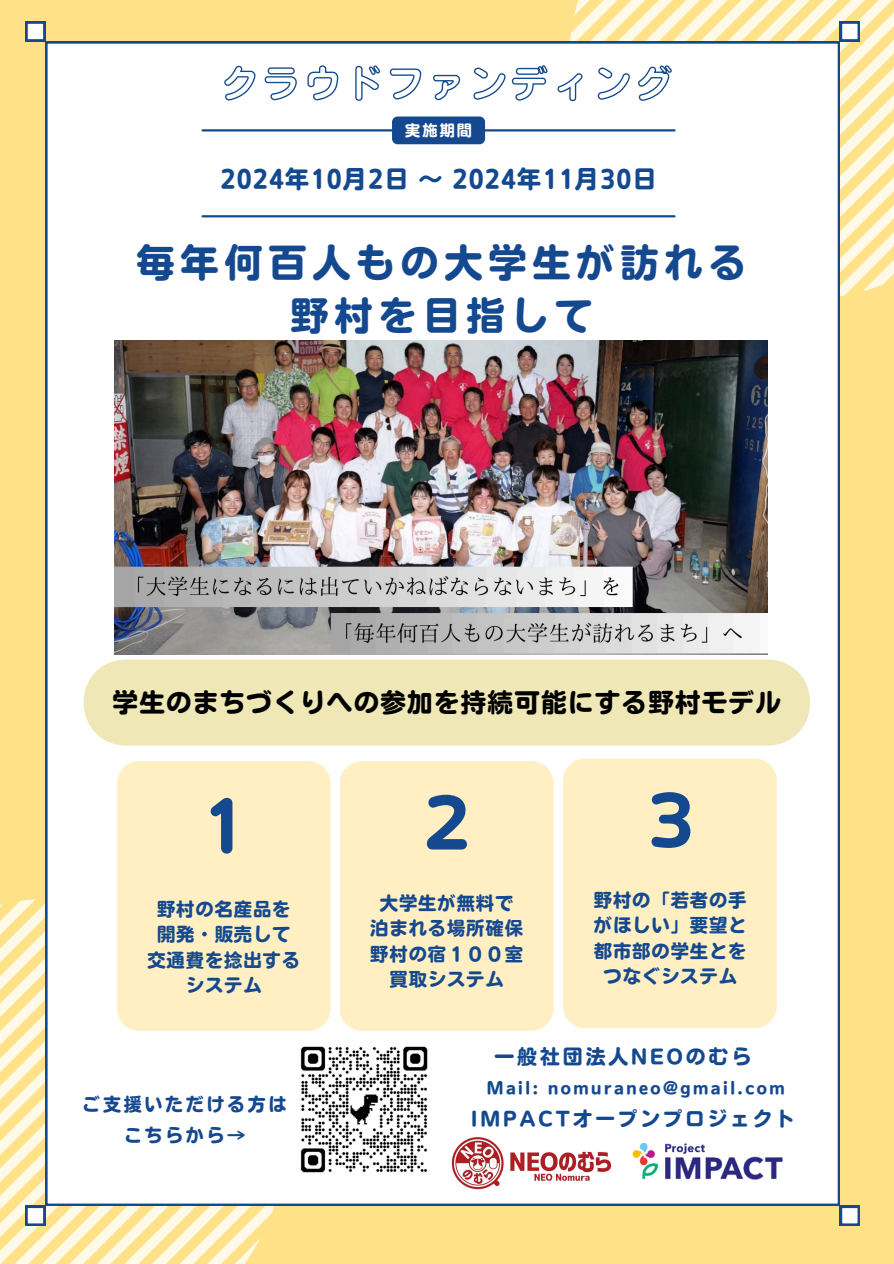
<style>
.page{position:relative;width:894px;height:1264px;background:#fff}
.page>*{position:absolute;margin:0;border:0;box-sizing:border-box;transform-origin:0 0}
.t1{font:65.25px "Nud Motoya Maru Std W6";color:#15498f}
.t2{font:38.25px/52.8px "Nud Motoya Maru Std W6";letter-spacing:.15em;color:#15498f;text-align:center}
.t3{font:25.5px "Nud Motoya Maru Std W6";letter-spacing:.05em;color:#000}
.t4{font:24px "Nud Motoya Maru Std W6";letter-spacing:.05em;color:#15498f}
.t5{font:19.8px "Nud Motoya Maru Std W6";letter-spacing:.15em;color:#15498f}
.t6{font:19.5px "Nud Motoya Maru Std W6";letter-spacing:.15em;color:#15498f}
.t7{font:18.3px/25.5px "Nud Motoya Maru Std W6";letter-spacing:.05em;color:#15498f;text-align:center}
.t8{font:18px/30.3px "Nud Motoya Maru Std W6";letter-spacing:.15em;color:#15498f;text-align:center}
.t9{font:16.5px "Nud Motoya Maru Std W6";letter-spacing:.15em;color:#15498f}
.t10{font:15px "Nud Motoya Maru Std W6";color:#fff}
</style>
<div class="page">
<div style="left:0;top:0;width:893px;height:1263px;background:#ffe188"></div>
<svg style="left:570px;top:0;width:323px;height:300px"></svg>
<svg style="left:0;top:899px;width:287px;height:364px"></svg>
<div style="left:45px;top:41px;width:794px;height:1164px;background:#fff"></div>
<svg style="left:26px;top:22px;width:19px;height:19px"></svg>
<svg style="left:26px;top:1205px;width:19px;height:20px"></svg>
<svg style="left:839px;top:22px;width:20px;height:19px"></svg>
<svg style="left:839px;top:1205px;width:20px;height:20px"></svg>
<hr style="left:202px;top:129px;width:472px;height:2px;background:#15498f">
<hr style="left:202px;top:215px;width:472px;height:2px;background:#15498f">
<div style="left:392px;top:116px;width:93px;height:28px;background:#15498f"></div>
<svg style="left:223px;top:64px;width:449px;height:38px;background:#e1e8f1"></svg>
<div style="left:117px;top:761px;width:214px;height:269px;background:#ffefc3;border-radius:23px"></div>
<div style="left:339px;top:761px;width:214px;height:269px;background:#ffefc3;border-radius:23px"></div>
<div style="left:562px;top:758px;width:214px;height:270px;background:#ffefc3;border-radius:22px"></div>
<img style="left:300px;top:1046px;width:128px;height:127px">
<img style="left:115px;top:341px;width:652px;height:313px">
<div style="left:84px;top:659px;width:725px;height:86px;background:#efe7b5"></div>
<img style="left:448px;top:1134px;width:361px;height:57px">
<p class="t10" style="left:405px;top:123px;width:68px">実施期間</p>
<p class="t4" style="left:220px;top:166px;width:431px">2024年10月 2日 ～ 2024年11月 30日</p>
<h4 class="t2" style="left:136px;top:236px;width:611px">毎年何百人もの大学生が訪れる野村を目指して</h4>
<h3 class="t3" style="left:113px;top:690px;width:669px">学生のまちづくりへの参加を持続可能にする野村モデル</h3>
<h2 class="t1" style="left:191px;top:793px;width:67px">１</h2>
<p class="t7" style="left:147px;top:896px;width:154px">野村の名産品を開発・販売して交通費を捻出するシステム</p>
<p class="t8" style="left:82px;top:1089px;width:206px">ご支援いただける方はこちらから→</p>
<p class="t1" style="left:414px;top:790px;width:67px">２</p>
<h1 class="t7" style="left:370px;top:889px;width:154px">大学生が無料で泊まれる場所確保野村の宿１００室買取システム</h1>
<p class="t1" style="left:637px;top:787px;width:67px">３</p>
<h2 class="t7" style="left:593px;top:887px;width:154px">野村の「若者の手がほしい」要望と都市部の学生とをつなぐシステム</h2>
<h4 class="t5" style="left:494px;top:1046px;width:258px">一般社団法人NEOのむら</h4>
<h4 class="t9" style="left:486px;top:1079px;width:299px">Mail: nomuraneo@gmail.com</h4>
<h4 class="t6" style="left:471px;top:1108px;width:325px">IMPACTオープンプロジェクト</h4>
</div>
